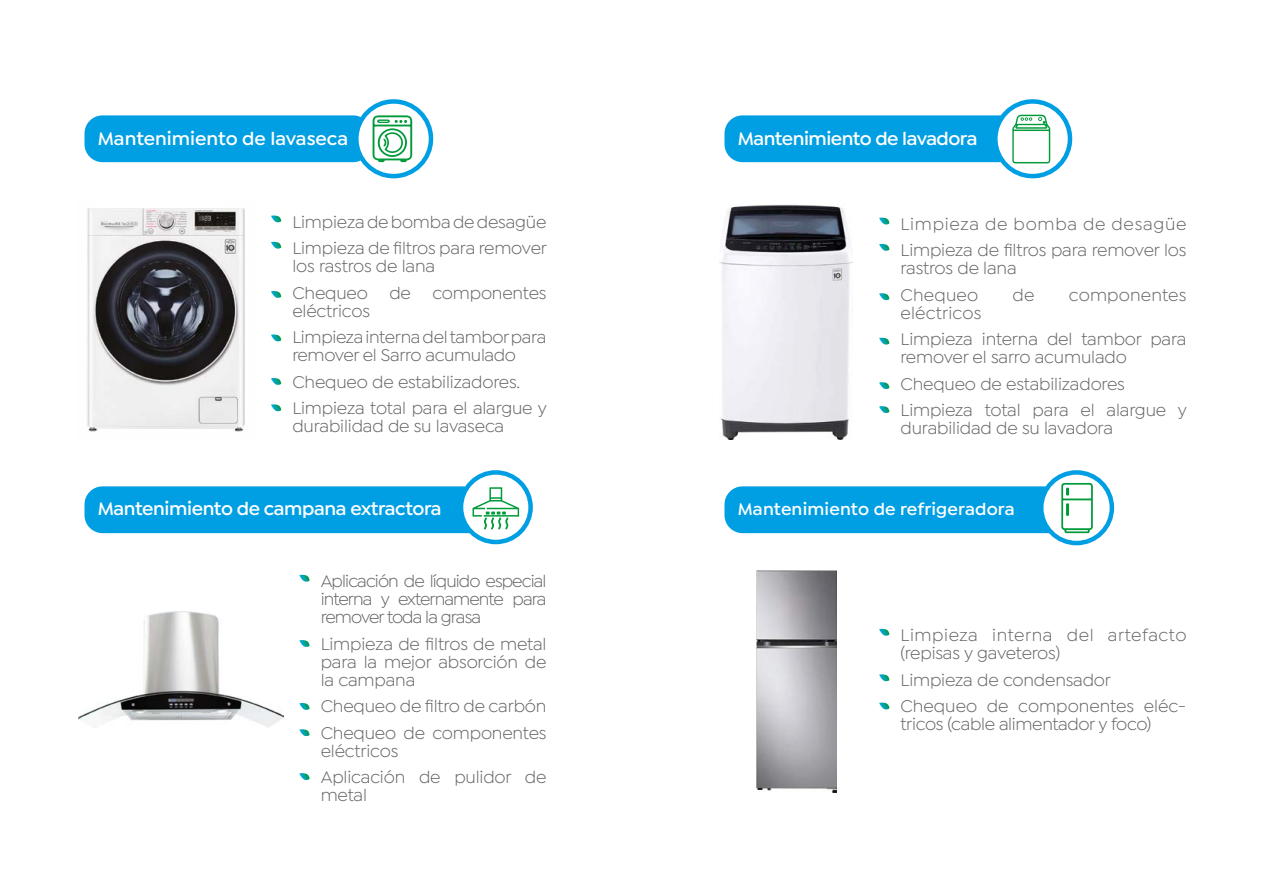
<style>
.page{position:relative;width:1263px;height:893px;background:#fff}
.page>*{position:absolute;margin:0;border:0;box-sizing:border-box;transform-origin:0 0}
.t1{font:600 19.5px "Isidora Sans";letter-spacing:-.02em;color:#fff}
.t2{font:600 19.5px "Isidora Sans";color:#fff}
.t3{font:18px/26.5px "Isidora Sans";letter-spacing:-.01em;color:#646363}
.t4{font:18px/18px "Isidora Sans";letter-spacing:.02em;color:#646363}
.t5{font:600 18px "Isidora Sans";letter-spacing:.01em;color:#fff}
.t6{font:18px "Isidora Sans";letter-spacing:.01em;color:#646363}
</style>
<div class="page">
<div style="left:724px;top:115px;width:297px;height:47px;background:#009fe3;border-radius:18px"></div>
<div style="left:84px;top:115px;width:287px;height:47px;background:#009fe3;border-radius:18px"></div>
<div style="left:724px;top:486px;width:347px;height:47px;background:#009fe3;border-radius:18px"></div>
<div style="left:84px;top:486px;width:412px;height:47px;background:#009fe3;border-radius:18px"></div>
<svg style="left:995px;top:101px;width:75px;height:75px"></svg>
<div style="left:993px;top:99px;width:79px;height:79px;border:4px solid #009fe3;border-radius:50%"></div>
<svg style="left:356px;top:101px;width:75px;height:75px"></svg>
<div style="left:354px;top:99px;width:79px;height:79px;border:4px solid #009fe3;border-radius:50%"></div>
<svg style="left:1041px;top:472px;width:71px;height:71px"></svg>
<div style="left:1039px;top:470px;width:75px;height:75px;border:4px solid #009fe3;border-radius:50%"></div>
<svg style="left:461px;top:472px;width:70px;height:70px"></svg>
<div style="left:459px;top:470px;width:74px;height:74px;border:4px solid #009fe3;border-radius:50%"></div>
<img style="left:720px;top:205px;width:132px;height:235px">
<img style="left:87px;top:208px;width:158px;height:225px">
<img style="left:756px;top:571px;width:80px;height:222px">
<img style="left:78px;top:612px;width:206px;height:115px">
<svg style="left:879px;top:218px;width:10px;height:7px"></svg>
<svg style="left:271px;top:215px;width:10px;height:8px"></svg>
<svg style="left:879px;top:629px;width:10px;height:7px"></svg>
<svg style="left:299px;top:575px;width:11px;height:7px"></svg>
<svg style="left:879px;top:244px;width:10px;height:7px"></svg>
<svg style="left:271px;top:242px;width:10px;height:7px"></svg>
<svg style="left:879px;top:674px;width:10px;height:8px"></svg>
<svg style="left:299px;top:640px;width:11px;height:7px"></svg>
<svg style="left:879px;top:293px;width:10px;height:8px"></svg>
<svg style="left:271px;top:291px;width:10px;height:7px"></svg>
<svg style="left:879px;top:703px;width:10px;height:7px"></svg>
<svg style="left:879px;top:338px;width:10px;height:7px"></svg>
<svg style="left:271px;top:334px;width:10px;height:8px"></svg>
<svg style="left:299px;top:703px;width:11px;height:7px"></svg>
<svg style="left:879px;top:382px;width:10px;height:7px"></svg>
<svg style="left:271px;top:378px;width:10px;height:7px"></svg>
<svg style="left:299px;top:729px;width:11px;height:8px"></svg>
<svg style="left:879px;top:406px;width:10px;height:7px"></svg>
<svg style="left:271px;top:404px;width:10px;height:8px"></svg>
<svg style="left:299px;top:773px;width:11px;height:7px"></svg>
<svg style="left:373px;top:115px;width:39px;height:48px"></svg>
<svg style="left:1012px;top:115px;width:38px;height:48px"></svg>
<svg style="left:472px;top:487px;width:47px;height:42px"></svg>
<svg style="left:1061px;top:483px;width:32px;height:50px"></svg>
<p class="t2" style="left:98px;top:127px;width:252px">Mantenimiento de lavaseca</p>
<p class="t1" style="left:738px;top:127px;width:241px">Mantenimiento de lavadora</p>
<p class="t3" style="left:292px;top:208px;width:256px">Limpieza de bomba de desagüe<br>Limpieza de filtros para remover</p>
<p class="t3" style="left:292px;top:253px;width:256px">los rastros de lana<br>Chequeo de componentes</p>
<p class="t3" style="left:292px;top:297px;width:256px">eléctricos<br>Limpieza interna del tambor para</p>
<p class="t3" style="left:292px;top:342px;width:256px">remover el Sarro acumulado<br>Chequeo de estabilizadores.<br>Limpieza total para el alargue y</p>
<p class="t3" style="left:292px;top:413px;width:213px">durabilidad de su lavaseca</p>
<p class="t3" style="left:900px;top:211px;width:287px">Limpieza de bomba de desagüe<br>Limpieza de filtros para remover los</p>
<p class="t3" style="left:900px;top:255px;width:118px">rastros de lana<br>Chequeo</p>
<p class="t3" style="left:1012px;top:282px;width:23px">de</p>
<p class="t6" style="left:1069px;top:285px;width:119px">componentes</p>
<p class="t3" style="left:900px;top:300px;width:287px">eléctricos<br>Limpieza interna del tambor para</p>
<p class="t3" style="left:900px;top:344px;width:288px">remover el sarro acumulado<br>Chequeo de estabilizadores<br>Limpieza total para el alargue y</p>
<p class="t3" style="left:900px;top:415px;width:214px">durabilidad de su lavadora</p>
<p class="t1" style="left:98px;top:497px;width:345px">Mantenimiento de campana extractora</p>
<p class="t5" style="left:738px;top:498px;width:278px">Mantenimiento de refrigeradora</p>
<p class="t3" style="left:321px;top:572px;width:227px;line-height:18px;text-align:justify">Aplicación de líquido especial interna y externamente para remover toda la grasa</p>
<p class="t3" style="left:321px;top:634px;width:227px;line-height:18px;text-align:justify">Limpieza de filtros de metal para la mejor absorción de la campana</p>
<p class="t3" style="left:321px;top:693px;width:227px">Chequeo de filtro de carbón<br>Chequeo de componentes</p>
<p class="t3" style="left:321px;top:737px;width:227px">eléctricos<br>Aplicación de pulidor de</p>
<p class="t3" style="left:321px;top:782px;width:48px">metal</p>
<p class="t4" style="left:900px;top:626px;width:287px">Limpieza interna del artefacto (repisas y gaveteros)</p>
<p class="t3" style="left:900px;top:666px;width:287px">Limpieza de condensador<br>Chequeo de componentes eléc-</p>
<p class="t3" style="left:900px;top:711px;width:252px">tricos (cable alimentador y foco)</p>
</div>
